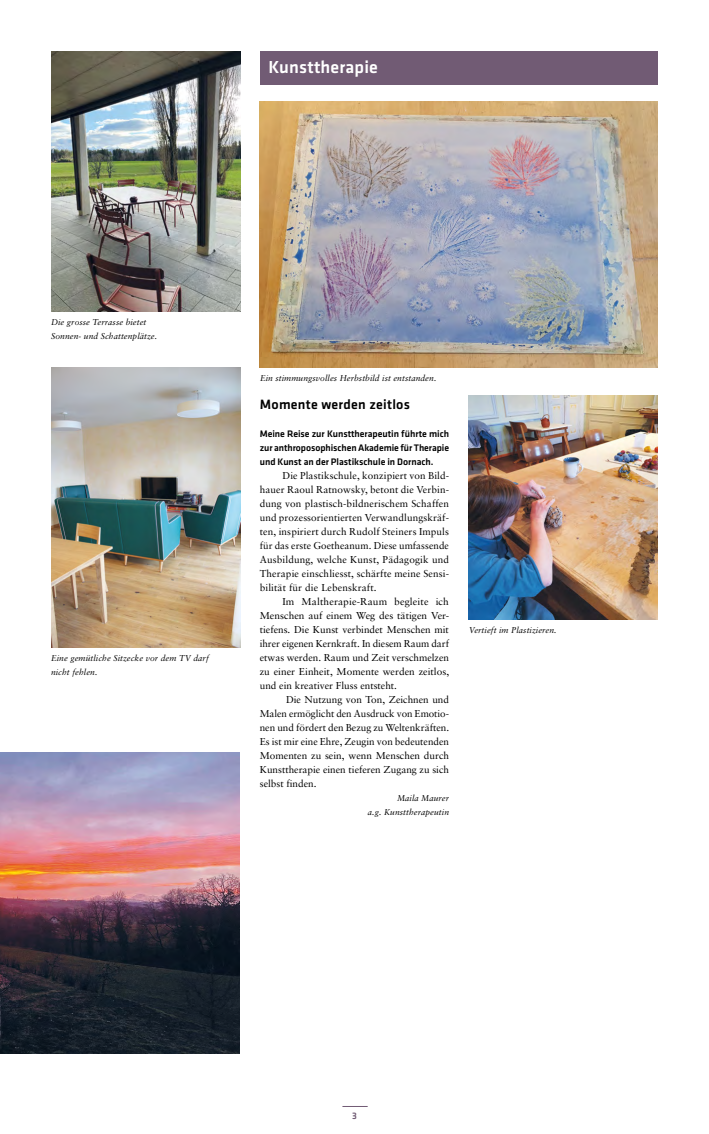
<style>
.page{position:relative;width:709px;height:1134px;background:#fff}
.page>*{position:absolute;margin:0;border:0;box-sizing:border-box;transform-origin:0 0}
.t1{font:500 18px "Klavika";letter-spacing:.01em;color:#fff}
.t2{font:500 14px "Klavika";letter-spacing:.02em;color:#000}
.t3{font:10px/14px "Sabon";color:#000;text-align:justify}
.t4{font:500 9.8px/14px "Klavika";letter-spacing:-.005em;color:#000;text-align:justify}
.t5{font:500 9.8px "Klavika";color:#715b74}
.t6{font:italic 8.5px/14px "Sabon";letter-spacing:.01em;color:#000}
</style>
<div class="page">
<svg style="left:342px;top:1106px;width:26px;height:1px"></svg>
<img style="left:51px;top:51px;width:189px;height:260px">
<img style="left:51px;top:367px;width:189px;height:280px">
<img style="left:0;top:752px;width:240px;height:301px">
<div style="left:260px;top:51px;width:397px;height:33px;background:#715b74"></div>
<img style="left:469px;top:395px;width:188px;height:224px">
<img style="left:260px;top:101px;width:398px;height:266px">
<h1 class="t1" style="left:268px;top:55px;width:111px">Kunsttherapie</h1>
<p class="t6" style="left:51px;top:315px;width:108px">Die grosse Terrasse bietet<br>Sonnen- und Schattenplätze.</p>
<p class="t6" style="left:51px;top:651px;width:159px">Eine gemütliche Sitzecke vor dem TV darf nicht fehlen.</p>
<p class="t6" style="left:260px;top:371px;width:178px">Ein stimmungsvolles Herbstbild ist entstanden.</p>
<h2 class="t2" style="left:260px;top:395px;width:152px">Momente werden zeitlos</h2>
<p class="t4" style="left:260px;top:427px;width:191px">Meine Reise zur Kunsttherapeutin führte mich zur anthroposophischen Akademie für Therapie und Kunst an der Plastikschule in Dornach.</p>
<p class="t3" style="left:260px;top:469px;width:191px;text-indent:23px">Die Plastikschule, konzipiert von Bild&shy;hauer Raoul Ratnowsky, betont die Verbin&shy;dung von plastisch-bildnerischem Schaffen und prozessorientierten Verwandlungskräf&shy;ten, inspiriert durch Rudolf Steiners Impuls für das erste Goetheanum. Diese umfassende Ausbildung, welche Kunst, Pädagogik und Therapie einschliesst, schärfte meine Sensi&shy;bilität für die Lebenskraft.</p>
<p class="t3" style="left:260px;top:595px;width:191px;text-indent:23px">Im Maltherapie-Raum begleite ich Menschen auf einem Weg des tätigen Ver&shy;tiefens. Die Kunst verbindet Menschen mit ihrer eigenen Kernkraft. In diesem Raum darf etwas werden. Raum und Zeit verschmelzen zu einer Einheit, Momente werden zeitlos, und ein kreativer Fluss entsteht.</p>
<p class="t3" style="left:260px;top:693px;width:191px;text-indent:26px">Die Nutzung von Ton, Zeichnen und Malen ermöglicht den Ausdruck von Emotio&shy;nen und fördert den Bezug zu Weltenkräften.<br>Es ist mir eine Ehre, Zeugin von bedeutenden Momenten zu sein, wenn Menschen durch Kunsttherapie einen tieferen Zugang zu sich selbst finden.</p>
<p class="t6" style="left:368px;top:791px;width:83px;text-align:right">Maila Maurer<br>a.g. Kunsttherapeutin</p>
<p class="t6" style="left:469px;top:623px;width:89px">Vertieft im Plastizieren.</p>
<p class="t5" style="left:352px;top:1109px;width:6px">3</p>
</div>
